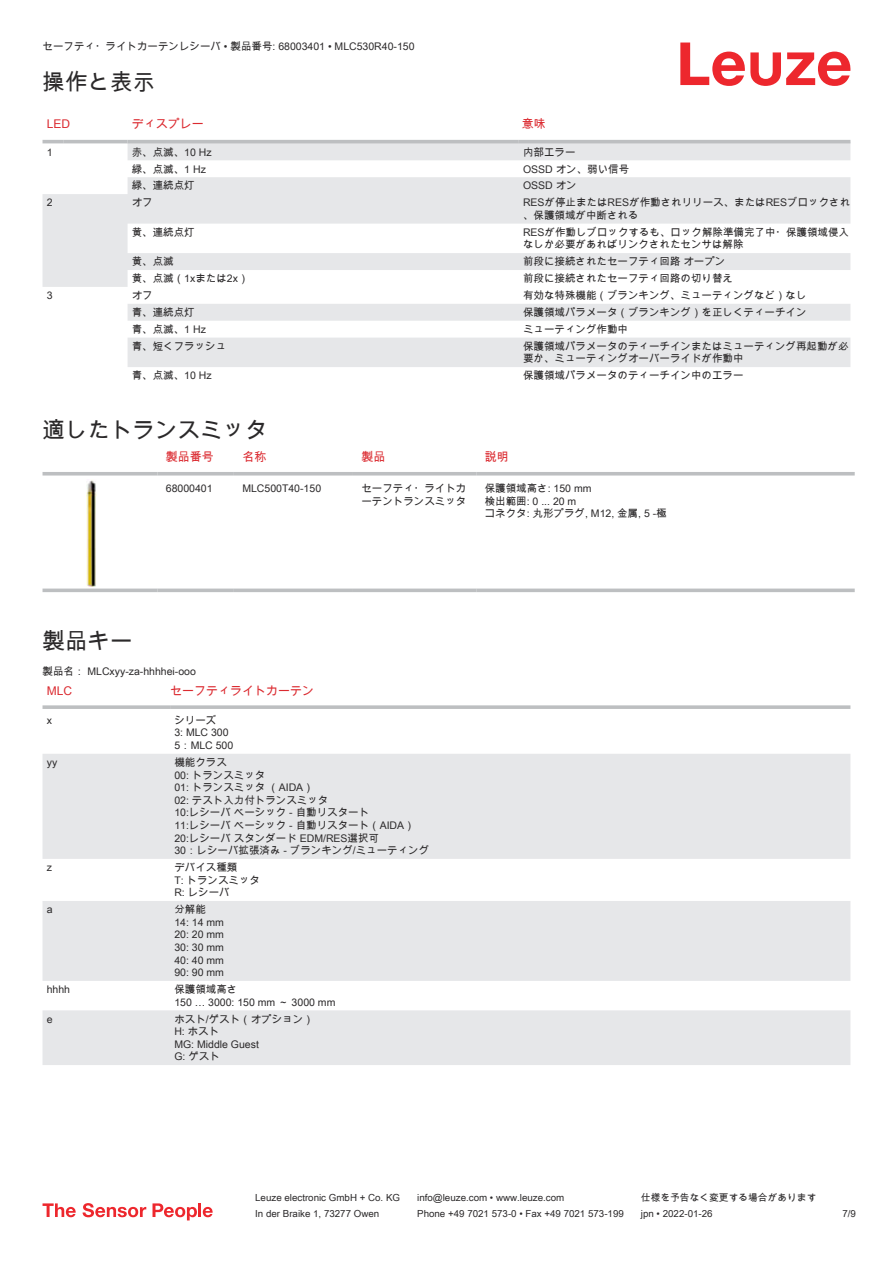
<style>
.page{position:relative;width:893px;height:1263px;background:#fff}
.page>*{position:absolute;margin:0;border:0;box-sizing:border-box;transform-origin:0 0}
.t1{font:22.5px "Arial Unicode MS";color:#2b292a}
.t2{font:12px "Arial Unicode MS";color:#db2a30}
.t3{font:10.5px/12.6px "Arial Unicode MS";color:#2b292a}
.t4{font:9.75px "Arial Unicode MS";color:#2b292a}
</style>
<div class="page">
<svg style="left:680px;top:43px;width:170px;height:43px"></svg>
<svg style="left:43px;top:143px;width:807px;height:224px;fill:#e6e7e9"></svg>
<hr style="left:43px;top:140px;width:21px;height:3px;background:#bdbfc1">
<hr style="left:64px;top:140px;width:64px;height:3px;background:#bdbfc1">
<hr style="left:128px;top:140px;width:391px;height:3px;background:#bdbfc1">
<hr style="left:519px;top:140px;width:331px;height:3px;background:#bdbfc1">
<svg style="left:43px;top:475px;width:812px;height:112px"></svg>
<hr style="left:43px;top:472px;width:114px;height:3px;background:#bdbfc1">
<hr style="left:157px;top:472px;width:77px;height:3px;background:#bdbfc1">
<hr style="left:234px;top:472px;width:119px;height:3px;background:#bdbfc1">
<hr style="left:353px;top:472px;width:123px;height:3px;background:#bdbfc1">
<hr style="left:476px;top:472px;width:379px;height:3px;background:#bdbfc1">
<svg style="left:43px;top:588px;width:114px;height:4px"></svg>
<svg style="left:157px;top:588px;width:77px;height:4px"></svg>
<svg style="left:234px;top:588px;width:119px;height:4px"></svg>
<svg style="left:353px;top:588px;width:123px;height:4px"></svg>
<svg style="left:476px;top:588px;width:379px;height:4px;background:#c6c8c9"></svg>
<img style="left:87px;top:480px;width:9px;height:106px">
<svg style="left:43px;top:754px;width:807px;height:311px;fill:#e6e7e9"></svg>
<svg style="left:43px;top:705px;width:127px;height:4px"></svg>
<svg style="left:170px;top:705px;width:680px;height:4px;background:#c3c5c7"></svg>
<svg style="left:43px;top:1203px;width:33px;height:14px"></svg>
<svg style="left:83px;top:1203px;width:63px;height:14px"></svg>
<svg style="left:153px;top:1203px;width:44px;height:17px"></svg>
<hr style="left:198px;top:1203px;width:3px;height:14px;background:#ed272d">
<svg style="left:203px;top:1207px;width:10px;height:10px"></svg>
<p class="t3" style="left:43px;top:40px;width:374px">セーフティ・ライトカーテンレシーバ • 製品番号: 68003401 • MLC530R40-150</p>
<h1 class="t1" style="left:43px;top:66px;width:114px">操作と表示</h1>
<p class="t2" style="left:47px;top:115px;width:25px">LED</p>
<p class="t2" style="left:132px;top:115px;width:73px">ディスプレー</p>
<p class="t2" style="left:522px;top:115px;width:25px">意味</p>
<p class="t3" style="left:47px;top:145px;width:7px">1</p>
<p class="t3" style="left:132px;top:145px;width:81px">赤、点滅、10 Hz</p>
<p class="t3" style="left:523px;top:145px;width:54px">内部エラー</p>
<p class="t3" style="left:132px;top:162px;width:76px">緑、点滅、1 Hz</p>
<p class="t3" style="left:523px;top:162px;width:108px">OSSD オン、弱い信号</p>
<p class="t3" style="left:132px;top:179px;width:65px">緑、連続点灯</p>
<p class="t3" style="left:523px;top:179px;width:55px">OSSD オン</p>
<p class="t3" style="left:47px;top:196px;width:7px">2</p>
<p class="t3" style="left:132px;top:196px;width:22px">オフ</p>
<p class="t3" style="left:523px;top:196px;width:329px">RESが停止またはRESが作動されリリース、またはRESブロックされ、保護領域が中断される</p>
<p class="t3" style="left:132px;top:226px;width:65px">黄、連続点灯</p>
<p class="t3" style="left:523px;top:226px;width:328px">RESが作動しブロックするも、ロック解除準備完了中・保護領域侵入なしか必要があればリンクされたセンサは解除</p>
<p class="t3" style="left:132px;top:255px;width:43px">黄、点滅</p>
<p class="t3" style="left:523px;top:255px;width:204px">前段に接続されたセーフティ回路 オープン</p>
<p class="t3" style="left:132px;top:272px;width:118px">黄、点滅（1xまたは2x）</p>
<p class="t3" style="left:523px;top:272px;width:211px">前段に接続されたセーフティ回路の切り替え</p>
<p class="t3" style="left:47px;top:289px;width:7px">3</p>
<p class="t3" style="left:132px;top:289px;width:22px">オフ</p>
<p class="t3" style="left:523px;top:289px;width:285px">有効な特殊機能（ブランキング、ミューティングなど）なし</p>
<p class="t3" style="left:132px;top:306px;width:65px">青、連続点灯</p>
<p class="t3" style="left:523px;top:306px;width:285px">保護領域パラメータ（ブランキング）を正しくティーチイン</p>
<p class="t3" style="left:132px;top:323px;width:76px">青、点滅、1 Hz</p>
<p class="t3" style="left:523px;top:323px;width:106px">ミューティング作動中</p>
<p class="t3" style="left:132px;top:340px;width:96px">青、短くフラッシュ</p>
<p class="t3" style="left:523px;top:340px;width:327px">保護領域パラメータのティーチインまたはミューティング再起動が必要か、ミューティングオーバーライドが作動中</p>
<p class="t3" style="left:132px;top:369px;width:81px">青、点滅、10 Hz</p>
<p class="t3" style="left:523px;top:369px;width:222px">保護領域パラメータのティーチイン中のエラー</p>
<h1 class="t1" style="left:43px;top:414px;width:227px">適したトランスミッタ</h1>
<p class="t2" style="left:166px;top:448px;width:49px">製品番号</p>
<p class="t2" style="left:242px;top:448px;width:25px">名称</p>
<p class="t2" style="left:361px;top:448px;width:25px">製品</p>
<p class="t2" style="left:485px;top:448px;width:25px">説明</p>
<p class="t3" style="left:166px;top:482px;width:48px">68000401</p>
<p class="t3" style="left:242px;top:482px;width:80px">MLC500T40-150</p>
<p class="t3" style="left:361px;top:482px;width:107px">セーフティ・ライトカーテントランスミッタ</p>
<p class="t3" style="left:485px;top:482px;width:184px">保護領域高さ: 150 mm<br>検出範囲: 0 ... 20 m<br>コネクタ: 丸形プラグ, M12, 金属, 5 -極</p>
<h1 class="t1" style="left:43px;top:624px;width:91px">製品キー</h1>
<p class="t2" style="left:47px;top:685px;width:27px">MLC</p>
<p class="t2" style="left:170px;top:682px;width:145px">セーフティライトカーテン</p>
<p class="t3" style="left:47px;top:714px;width:7px">x</p>
<p class="t3" style="left:174px;top:714px;width:60px">シリーズ<br>3: MLC 300<br>5：MLC 500</p>
<p class="t3" style="left:47px;top:757px;width:12px">yy</p>
<p class="t3" style="left:174px;top:756px;width:256px">機能クラス<br>00: トランスミッタ<br>01: トランスミッタ （AIDA）<br>02: テスト入力付トランスミッタ<br>10:レシーバ ベーシック - 自動リスタート<br>11:レシーバ ベーシック - 自動リスタート（AIDA）<br>20:レシーバ スタンダード EDM/RES選択可<br>30：レシーバ拡張済み - ブランキング/ミューティング</p>
<p class="t3" style="left:47px;top:862px;width:7px">z</p>
<p class="t3" style="left:174px;top:861px;width:87px">デバイス種類<br>T: トランスミッタ<br>R: レシーバ</p>
<p class="t3" style="left:47px;top:903px;width:7px">a</p>
<p class="t3" style="left:174px;top:903px;width:51px">分解能<br>14: 14 mm<br>20: 20 mm<br>30: 30 mm<br>40: 40 mm<br>90: 90 mm</p>
<p class="t3" style="left:47px;top:984px;width:25px">hhhh</p>
<p class="t3" style="left:174px;top:983px;width:163px">保護領域高さ<br>150 … 3000: 150 mm ～ 3000 mm</p>
<p class="t3" style="left:47px;top:1013px;width:7px">e</p>
<p class="t3" style="left:174px;top:1012px;width:141px">ホスト/ゲスト（オプション）<br>H: ホスト<br>MG: Middle Guest<br>G: ゲスト</p>
<p class="t3" style="left:43px;top:664px;width:155px">製品名： MLCxyy-za-hhhhei-ooo</p>
<p class="t4" style="left:255px;top:1191px;width:146px">Leuze electronic GmbH + Co. KG</p>
<p class="t4" style="left:417px;top:1191px;width:149px">info@leuze.com • www.leuze.com</p>
<p class="t4" style="left:641px;top:1191px;width:177px">仕様を予告なく変更する場合があります</p>
<p class="t4" style="left:255px;top:1206px;width:126px">In der Braike 1, 73277 Owen</p>
<p class="t4" style="left:417px;top:1206px;width:208px">Phone +49 7021 573-0 • Fax +49 7021 573-199</p>
<p class="t4" style="left:641px;top:1206px;width:73px">jpn • 2022-01-26</p>
<p class="t4" style="left:842px;top:1206px;width:15px">7 /9</p>
</div>
